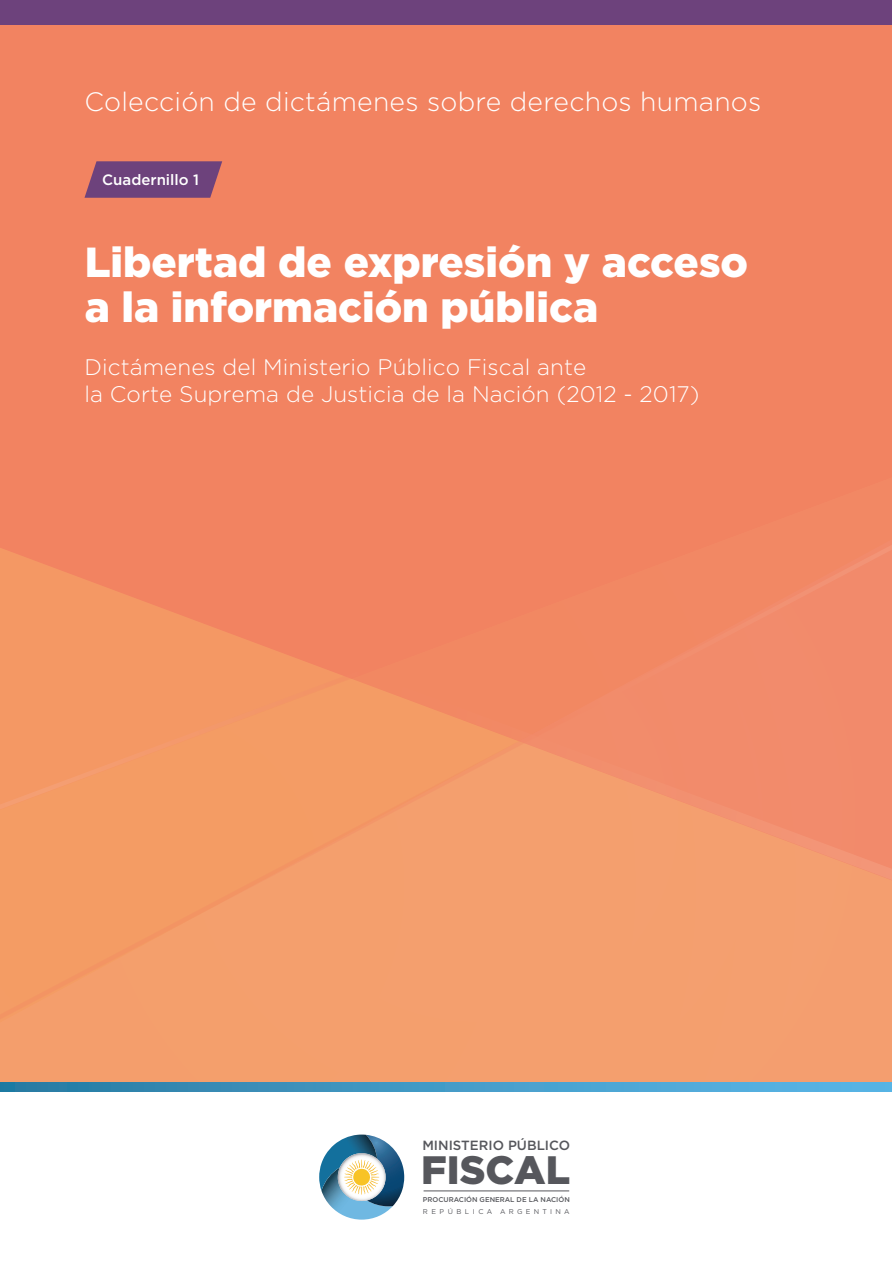
<style>
.page{position:relative;width:893px;height:1263px;background:#fff}
.page>*{position:absolute;margin:0;border:0;box-sizing:border-box;transform-origin:0 0}
.t1{font:900 42px/45px "Gotham";color:#fff}
.t2{font:900 39.6px "Gotham";color:#56575c}
.t3{font:300 26.55px "Gotham";letter-spacing:.01em;color:#fff}
.t4{font:300 22.5px/27px "Gotham";letter-spacing:.005em;color:#fff}
.t5{font:500 15px "Gotham";color:#fff}
.t6{font:500 13.35px "Gotham";color:#56575c}
.t7{font:500 6.9px/11.2px "Gotham";color:#56575c}
.s1{font-weight:400}
</style>
<div class="page">
<div style="left:0;top:0;width:892px;height:1082px;background:#f28361"></div>
<svg style="left:0;top:890px;width:892px;height:192px;background:#f39e6c"></svg>
<svg style="left:0;top:1082px;width:892px;height:9px;background:#429ac6"></svg>
<svg style="left:319px;top:1134px;width:85px;height:85px"></svg>
<hr style="left:424px;top:1190px;width:145px;height:1px;background:#56575c">
<svg style="left:0;top:544px;width:892px;height:346px"></svg>
<div style="left:0;top:0;width:892px;height:25px;background:#6d427c"></div>
<svg style="left:85px;top:161px;width:137px;height:37px;background:#794879"></svg>
<p class="t3" style="left:85px;top:85px;width:678px">Colección de dictámenes sobre derechos humanos</p>
<p class="t5" style="left:102px;top:170px;width:98px">Cuadernillo 1</p>
<p class="t1" style="left:85px;top:239px;width:665px">Libertad de expresión y acceso a la información pública</p>
<p class="t4" style="left:85px;top:353px;width:617px">Dictámenes del Ministerio Público Fiscal ante<br>la Corte Suprema de Justicia de la Nación (2012 - 2017)</p>
<p class="t6" style="left:422px;top:1136px;width:149px">MINISTERIO PÚBLICO</p>
<p class="t2" style="left:421px;top:1143px;width:151px">FISCAL</p>
<p class="t7" style="left:423px;top:1194px;width:148px">PROCURACIÓN GENERAL DE LA NACIÓN<br><span class="s1">REPÚBLICA ARGENTINA</span></p>
</div>
